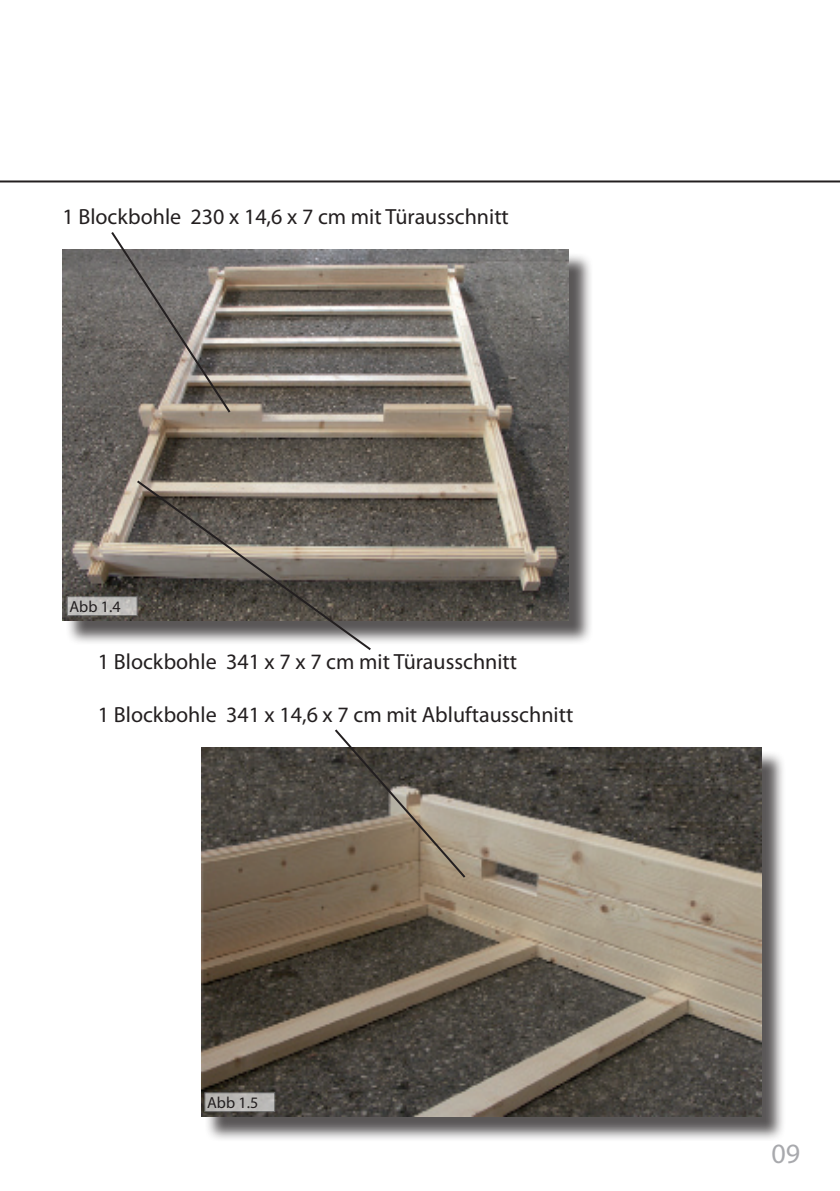
<style>
.page{position:relative;width:840px;height:1191px;background:#fff}
.page>*{position:absolute;margin:0;border:0;box-sizing:border-box;transform-origin:0 0}
.t1{font:28px "Myriad Pro";color:#a8a9ad}
.t2{font:22px "Myriad Pro";color:#231f20}
.t3{font:16px "Myriad Pro";color:#231f20}
</style>
<div class="page">
<div style="left:204px;top:750px;width:581px;height:392px;background:#231f20;opacity:.75"></div>
<img style="left:201px;top:747px;width:560px;height:370px">
<hr style="left:0;top:180px;width:839px;height:2px;background:#231f20">
<div style="left:680px;top:1141px;width:119px;height:42px;background:#fff"></div>
<svg style="left:332px;top:729px;width:135px;height:151px;background:#82796d"></svg>
<div style="left:65px;top:252px;width:528px;height:393px;background:#231f20;opacity:.75"></div>
<img style="left:62px;top:249px;width:506px;height:372px">
<div style="left:67px;top:596px;width:70px;height:20px;background:#bfbebc;border:1px solid #808285"></div>
<div style="left:204px;top:1092px;width:71px;height:20px;background:#b9b8b5;border:1px solid #808285"></div>
<svg style="left:135px;top:478px;width:238px;height:172px;background:#79736c"></svg>
<svg style="left:109px;top:232px;width:123px;height:183px;background:#86807c"></svg>
<p class="t2" style="left:62px;top:203px;width:447px">1 Blockbohle 230 x 14,6 x 7 cm mit Türausschnitt</p>
<p class="t3" style="left:69px;top:597px;width:53px">Abb 1.4</p>
<p class="t2" style="left:98px;top:648px;width:420px">1 Blockbohle 341 x 7 x 7 cm mit Türausschnitt</p>
<p class="t2" style="left:98px;top:701px;width:476px">1 Blockbohle 341 x 14,6 x 7 cm mit Abluftausschnitt</p>
<p class="t3" style="left:207px;top:1093px;width:53px">Abb 1.5</p>
<p class="t1" style="left:771px;top:1135px;width:30px">09</p>
</div>
